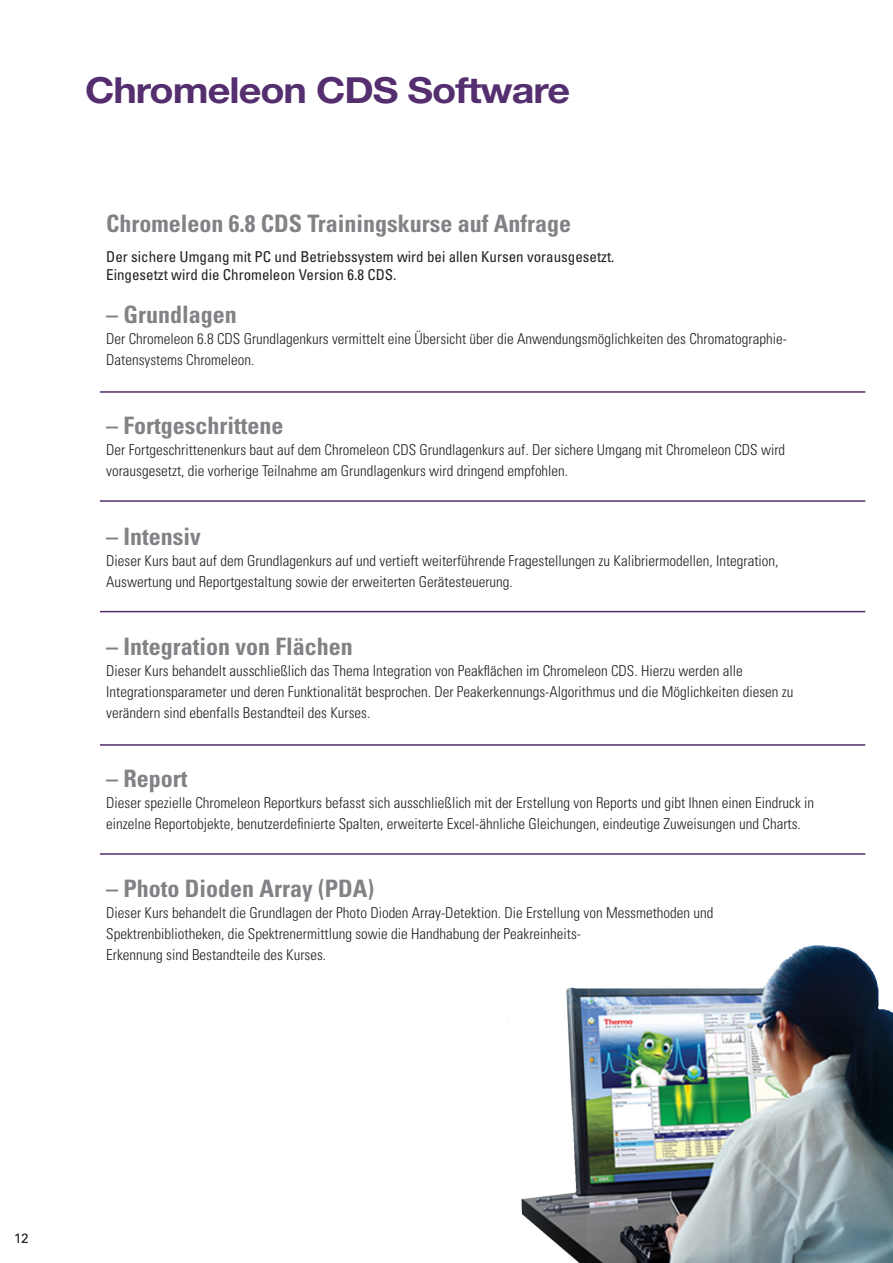
<style>
.page{position:relative;width:893px;height:1263px;background:#fff}
.page>*{position:absolute;margin:0;border:0;box-sizing:border-box;transform-origin:0 0}
.t1{font:700 36px "Helvetica Neue LT Std";letter-spacing:-.025em;color:#542e6e;scale:1.1 1}
.t2{font:700 condensed 24px "Univers";color:#808285}
.t3{font:300 condensed 15px/21px "Univers LT Std";color:#231f20}
.t4{font:condensed 15px/18px "Univers";color:#231f20}
.t5{font:13.5px "Univers";color:#231f20}
</style>
<div class="page">
<img style="left:507px;top:945px;width:386px;height:318px">
<hr style="left:100px;top:391px;width:765px;height:2px;background:#542e6e">
<hr style="left:100px;top:500px;width:765px;height:2px;background:#542e6e">
<hr style="left:100px;top:611px;width:765px;height:1px;background:#542e6e">
<hr style="left:100px;top:744px;width:765px;height:2px;background:#542e6e">
<hr style="left:100px;top:853px;width:765px;height:2px;background:#542e6e">
<h1 class="t1" style="left:85px;top:68px;width:442px">Chromeleon CDS Software</h1>
<h2 class="t2" style="left:106px;top:208px;width:466px">Chromeleon 6.8 CDS Trainingskurse auf Anfrage</h2>
<p class="t4" style="left:106px;top:248px;width:510px">Der sichere Umgang mit PC und Betriebssystem wird bei allen Kursen vorausgesetzt.<br>Eingesetzt wird die Chromeleon Version 6.8 CDS.</p>
<h2 class="t2" style="left:106px;top:300px;width:132px">– Grundlagen</h2>
<p class="t3" style="left:106px;top:329px;width:682px">Der Chromeleon 6.8 CDS Grundlagenkurs vermittelt eine Übersicht über die Anwendungsmöglichkeiten des Chromatographie-<br>Datensystems Chromeleon.</p>
<h2 class="t2" style="left:106px;top:411px;width:179px">– Fortgeschrittene</h2>
<p class="t3" style="left:106px;top:439px;width:680px">Der Fortgeschrittenenkurs baut auf dem Chromeleon CDS Grundlagenkurs auf. Der sichere Umgang mit Chromeleon CDS wird vorausgesetzt, die vorherige Teilnahme am Grundlagenkurs wird dringend empfohlen.</p>
<h2 class="t2" style="left:106px;top:521px;width:96px">– Intensiv</h2>
<p class="t3" style="left:106px;top:550px;width:674px">Dieser Kurs baut auf dem Grundlagenkurs auf und vertieft weiterführende Fragestellungen zu Kalibriermodellen, Integration,<br>Auswertung und Reportgestaltung sowie der erweiterten Gerätesteuerung.</p>
<h2 class="t2" style="left:106px;top:632px;width:248px">– Integration von Flächen</h2>
<p class="t3" style="left:106px;top:660px;width:689px">Dieser Kurs behandelt ausschließlich das Thema Integration von Peakflächen im Chromeleon CDS. Hierzu werden alle<br>Integrationsparameter und deren Funktionalität besprochen. Der Peakerkennungs-Algorithmus und die Möglichkeiten diesen zu verändern sind ebenfalls Bestandteil des Kurses.</p>
<h2 class="t2" style="left:106px;top:763px;width:83px">– Report</h2>
<p class="t3" style="left:106px;top:792px;width:709px">Dieser spezielle Chromeleon Reportkurs befasst sich ausschließlich mit der Erstellung von Reports und gibt Ihnen einen Eindruck in einzelne Reportobjekte, benutzerdefinierte Spalten, erweiterte Excel-ähnliche Gleichungen, eindeutige Zuweisungen und Charts.</p>
<h2 class="t2" style="left:106px;top:874px;width:269px">– Photo Dioden Array (PDA)</h2>
<p class="t3" style="left:106px;top:902px;width:609px">Dieser Kurs behandelt die Grundlagen der Photo Dioden Array-Detektion. Die Erstellung von Messmethoden und<br>Spektrenbibliotheken, die Spektrenermittlung sowie die Handhabung der Peakreinheits-<br>Erkennung sind Bestandteile des Kurses.</p>
<p class="t5" style="left:14px;top:1230px;width:17px">12</p>
</div>
